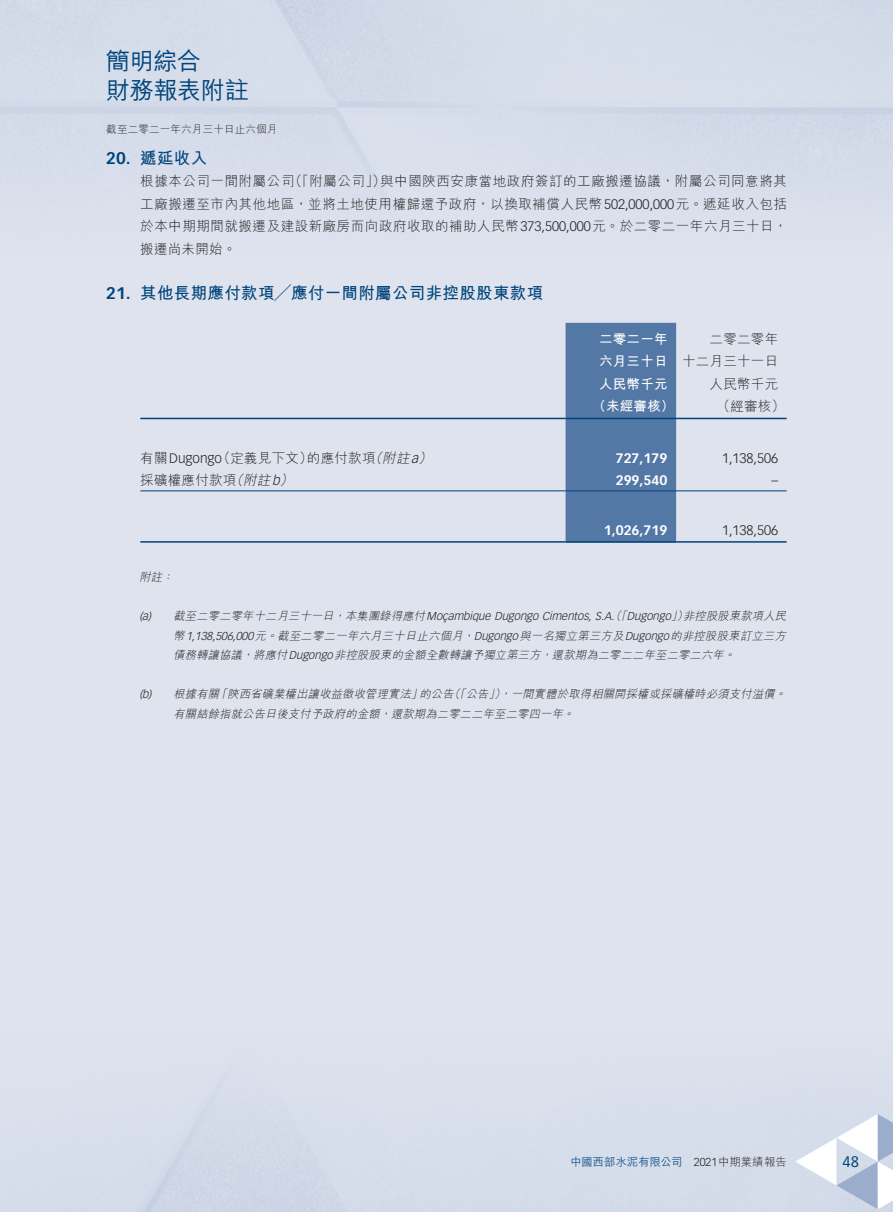
<style>
.page{position:relative;width:893px;height:1212px;background:#d9dfec}
.page>*{position:absolute;margin:0;border:0;box-sizing:border-box;transform-origin:0 0}
.t1{font:500 24px/28.5px "M Hei HK";letter-spacing:-.015em;color:#00447b}
._01_H1{font:700 16.5px "M Hei HK";letter-spacing:.02em;color:#00447b}
._01_H1-2{font:700 16.5px "Vectora LT Std";color:#00447b}
.t2{font:15px "Vectora LT Std";color:#00447b}
._00_txt{font:300 13.5px/22.5px "M Hei HK";letter-spacing:.04em;color:#231f20}
._50_Table_txt{font:300 13.5px "M Hei HK";letter-spacing:.02em;color:#231f20}
._50_Table_txt-2{font:300 13.5px "Vectora LT Std";color:#231f20}
._50_Table_txt-3{font:700 13.5px "Vectora LT Std";color:#fff}
._50_Table_txt-4{font:700 13.5px "M Hei HK";letter-spacing:.02em;color:#fff}
._50_Table_txt-5{font:italic 300 13.5px "M Hei HK";color:#231f20}
._06_Notes{font:italic 300 11.25px "M Hei HK";color:#231f20}
._06_Notes-2{font:italic 300 11.25px "Vectora LT Std";color:#231f20}
.t3{font:300 11.25px "M Hei HK";letter-spacing:.015em;color:#231f20}
.t4{font:500 11.25px "M Hei HK";letter-spacing:.005em;color:#1e5b8f}
.t5{font:300 10.5px "M Hei HK";letter-spacing:.02em;color:#231f20}
.s1{font-family:"Vectora LT Std"}
.s2{font-family:"M Hei HK"}
</style>
<div class="page">
<div style="left:565px;top:323px;width:111px;height:218px;background:#5378a6"></div>
<hr style="left:140px;top:418px;width:425px;height:1px;background:#00447b">
<hr style="left:565px;top:418px;width:111px;height:1px;background:#00447b">
<hr style="left:676px;top:418px;width:111px;height:1px;background:#00447b">
<hr style="left:140px;top:490px;width:425px;height:1px;background:#00447b">
<hr style="left:565px;top:490px;width:111px;height:1px;background:#00447b">
<hr style="left:676px;top:490px;width:111px;height:1px;background:#00447b">
<hr style="left:140px;top:541px;width:425px;height:2px;background:#00447b">
<hr style="left:565px;top:541px;width:111px;height:2px;background:#00447b">
<hr style="left:676px;top:541px;width:111px;height:2px;background:#00447b">
<svg style="left:795px;top:1114px;width:98px;height:98px"></svg>
<h1 class="t1" style="left:106px;top:45px;width:144px">簡明綜合<br>財務報表附註</h1>
<p class="t5" style="left:106px;top:123px;width:173px">截至二零二一年六月三十日止六個月</p>
<p class="_01_H1" style="left:140px;top:145px;width:68px">遞延收入</p>
<p class="_01_H1-2" style="left:106px;top:148px;width:26px">20.</p>
<p class="_01_H1-2" style="left:106px;top:283px;width:26px">21.</p>
<p class="_00_txt" style="left:289px;top:170px;width:98px">（「附屬公司」）</p>
<p class="_00_txt" style="left:140px;top:170px;width:648px">根據本公司一間附屬公司<br>工廠搬遷至市內其他地區，並將土地使用權歸還予政府，以換取補償人民幣<span class="s1">502,000,000</span>元。遞延收入包括於本中期期間就搬遷及建設新廠房而向政府收取的補助人民幣<span class="s1">373,500,000</span>元。於二零二一年六月三十日，搬遷尚未開始。</p>
<p class="_01_H1" style="left:140px;top:280px;width:404px">其他長期應付款項╱應付一間附屬公司非控股股東款項</p>
<p class="_00_txt" style="left:380px;top:170px;width:408px">與中國陝西安康當地政府簽訂的工廠搬遷協議，附屬公司同意將其</p>
<p class="_50_Table_txt-4" style="left:599px;top:329px;width:70px">二零二一年</p>
<p class="_50_Table_txt-4" style="left:599px;top:351px;width:70px">六月三十日</p>
<p class="_50_Table_txt-4" style="left:599px;top:374px;width:70px">人民幣千元</p>
<p class="_50_Table_txt-4" style="left:592px;top:396px;width:83px">（未經審核）</p>
<p class="_50_Table_txt" style="left:710px;top:332px;width:70px">二零二零年</p>
<p class="_50_Table_txt" style="left:682px;top:354px;width:98px">十二月三十一日</p>
<p class="_50_Table_txt" style="left:710px;top:377px;width:70px">人民幣千元</p>
<p class="_50_Table_txt" style="left:717px;top:399px;width:70px">（經審核(</p>
<p class="_50_Table_txt" style="left:217px;top:451px;width:97px">（定義見下文）</p>
<p class="_50_Table_txt" style="left:307px;top:451px;width:70px">的應付款項</p>
<p class="_50_Table_txt-5" style="left:369px;top:451px;width:18px">（</p>
<p class="_50_Table_txt-5" style="left:418px;top:451px;width:18px">(</p>
<p class="_50_Table_txt-5" style="left:382px;top:451px;width:41px">附註<span class="s1">a</span></p>
<p class="_50_Table_txt-2" style="left:140px;top:450px;width:83px"><span class="s2">有關</span>Dugongo</p>
<p class="_50_Table_txt-3" style="left:616px;top:449px;width:53px">727,179</p>
<p class="_50_Table_txt-2" style="left:722px;top:450px;width:58px">1,138,506</p>
<p class="_50_Table_txt" style="left:140px;top:473px;width:98px">採礦權應付款項</p>
<p class="_50_Table_txt-5" style="left:230px;top:473px;width:18px">（</p>
<p class="_50_Table_txt-5" style="left:280px;top:473px;width:18px">(</p>
<p class="_50_Table_txt-5" style="left:243px;top:473px;width:41px">附註<span class="s1">b</span></p>
<p class="_50_Table_txt-3" style="left:616px;top:472px;width:53px">299,540</p>
<p class="_50_Table_txt-2" style="left:771px;top:472px;width:8px">–</p>
<p class="_50_Table_txt-3" style="left:604px;top:521px;width:65px">1,026,719</p>
<p class="_50_Table_txt-2" style="left:722px;top:522px;width:58px">1,138,506</p>
<p class="_06_Notes" style="left:139px;top:571px;width:27px">附註</p>
<p class="_06_Notes" style="left:162px;top:571px;width:15px">：</p>
<p class="_06_Notes-2" style="left:139px;top:610px;width:16px">)a(</p>
<p class="_06_Notes-2" style="left:139px;top:688px;width:16px">)b(</p>
<p class="_06_Notes-2" style="left:345px;top:610px;width:248px"><span class="s2">本集團錄得應付</span> Moçambique Dugongo Cimentos</p>
<p class="_06_Notes-2" style="left:589px;top:610px;width:42px"><span class="s2">「</span>. <span class="s2">（</span>A. S,</p>
<p class="_06_Notes" style="left:671px;top:610px;width:21px">」）</p>
<p class="_06_Notes" style="left:683px;top:610px;width:107px">非控股股東款項人民</p>
<p class="_06_Notes" style="left:173px;top:610px;width:164px">截至二零二零年十二月三十一日</p>
<p class="_06_Notes-2" style="left:627px;top:610px;width:48px">Dugongo</p>
<p class="_06_Notes" style="left:334px;top:610px;width:15px">，</p>
<p class="_06_Notes" style="left:474px;top:630px;width:316px"><span class="s1">Dugongo</span>與一名獨立第三方及<span class="s1">Dugongo</span>的非控股股東訂立三方</p>
<p class="_06_Notes-2" style="left:173px;top:629px;width:96px"><span class="s2">幣</span> 1,138,506,000<span class="s2">元</span></p>
<p class="_06_Notes" style="left:277px;top:630px;width:189px">截至二零二一年六月三十日止六個月</p>
<p class="_06_Notes" style="left:266px;top:630px;width:15px">。</p>
<p class="_06_Notes" style="left:463px;top:630px;width:15px">，</p>
<p class="_06_Notes" style="left:253px;top:649px;width:291px">將應付<span class="s1">Dugongo</span>非控股股東的金額全數轉讓予獨立第三方</p>
<p class="_06_Notes" style="left:552px;top:649px;width:176px">還款期為二零二二年至二零二六年</p>
<p class="_06_Notes" style="left:173px;top:649px;width:72px">債務轉讓協議</p>
<p class="_06_Notes" style="left:724px;top:649px;width:15px">。</p>
<p class="_06_Notes" style="left:242px;top:649px;width:15px">，</p>
<p class="_06_Notes" style="left:541px;top:649px;width:15px">，</p>
<p class="_06_Notes" style="left:449px;top:688px;width:21px">（「</p>
<p class="_06_Notes" style="left:488px;top:688px;width:290px">」）一間實體於取得相關開採權或採礦權時必須支付溢價</p>
<p class="_06_Notes" style="left:228px;top:688px;width:187px">陝西省礦業權出讓收益徵收管理實法</p>
<p class="_06_Notes" style="left:173px;top:688px;width:50px">根據有關</p>
<p class="_06_Notes" style="left:419px;top:688px;width:38px">的公告</p>
<p class="_06_Notes" style="left:466px;top:688px;width:27px">公告</p>
<p class="_06_Notes" style="left:216px;top:688px;width:15px">「</p>
<p class="_06_Notes" style="left:411px;top:688px;width:15px">」</p>
<p class="_06_Notes" style="left:775px;top:688px;width:15px">。</p>
<p class="_06_Notes" style="left:500px;top:688px;width:15px">，</p>
<p class="_06_Notes" style="left:173px;top:708px;width:210px">有關結餘指就公告日後支付予政府的金額</p>
<p class="_06_Notes" style="left:391px;top:708px;width:176px">還款期為二零二二年至二零四一年</p>
<p class="_06_Notes" style="left:563px;top:708px;width:15px">。</p>
<p class="_06_Notes" style="left:380px;top:708px;width:15px">，</p>
<p class="t4" style="left:570px;top:1154px;width:114px">中國西部水泥有限公司</p>
<p class="t3" style="left:694px;top:1156px;width:94px"><span class="s1">2021</span> 中期業績報告</p>
<h3 class="t2" style="left:842px;top:1153px;width:18px">48</h3>
</div>
